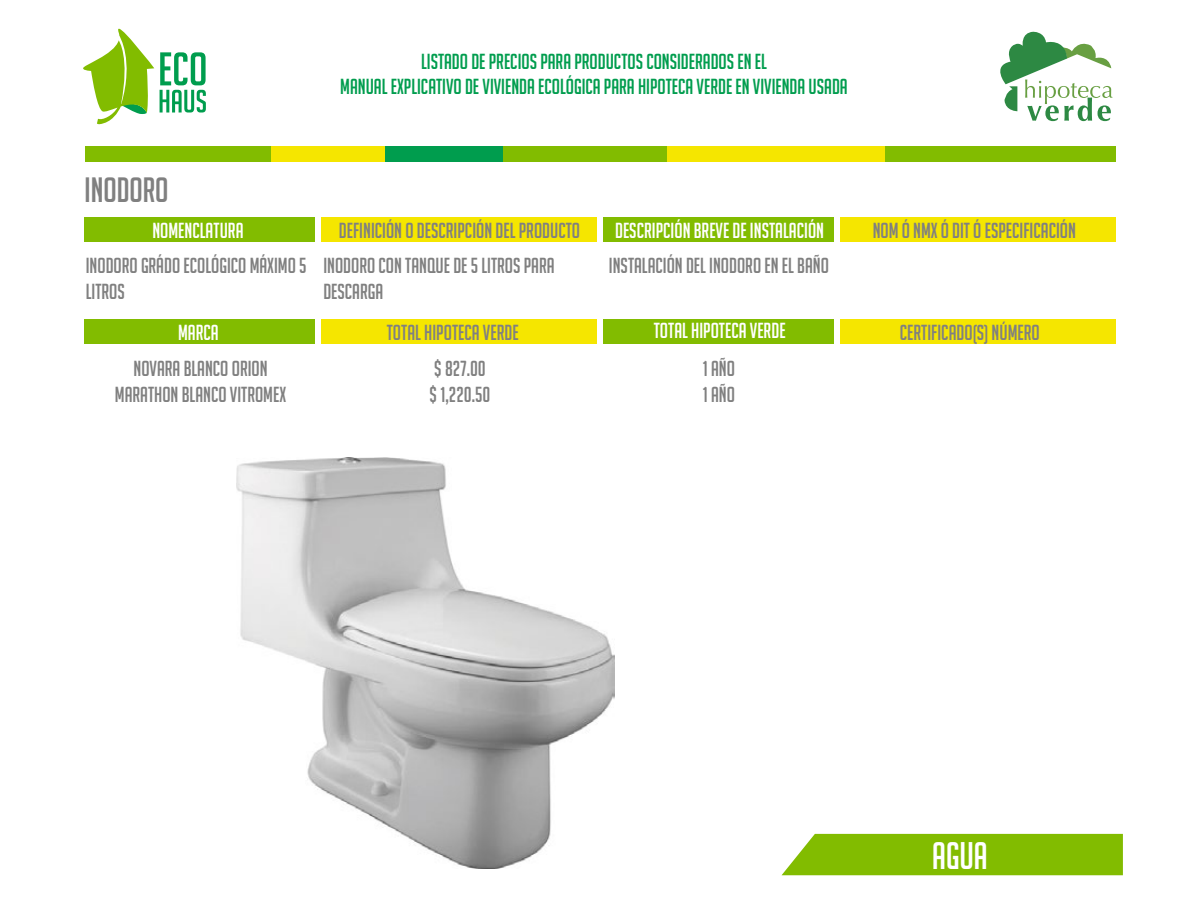
<style>
.page{position:relative;width:1188px;height:918px;background:#fff}
.page>*{position:absolute;margin:0;border:0;box-sizing:border-box;transform-origin:0 0}
.t1{font:37.5px "Big Noodle Titling";color:#fff;scale:.96 1}
.t2{font:34.35px "Big Noodle Titling";color:#808080;scale:.96 1}
.t3{font:21.3px/25.5px "Big Noodle Titling";color:#808080;scale:.96 1}
.t4{font:21.3px/25.5px "Big Noodle Titling";color:#009d4e;text-align:center;scale:.96 1}
.t5{font:21.3px "Big Noodle Titling";color:#fff;scale:.96 1}
</style>
<div class="page">
<div style="left:782px;top:834px;width:341px;height:41px;background:#82bc00"></div>
<div style="left:85px;top:146px;width:187px;height:15px;background:#82bc00"></div>
<div style="left:885px;top:146px;width:231px;height:15px;background:#82bc00"></div>
<div style="left:501px;top:146px;width:166px;height:15px;background:#82bc00"></div>
<div style="left:385px;top:146px;width:118px;height:15px;background:#009d4e"></div>
<div style="left:272px;top:146px;width:113px;height:15px;background:#f5e600"></div>
<div style="left:667px;top:146px;width:218px;height:15px;background:#f5e600"></div>
<div style="left:85px;top:217px;width:230px;height:25px;background:#82bc00"></div>
<div style="left:321px;top:217px;width:276px;height:25px;background:#f5e600"></div>
<div style="left:604px;top:217px;width:230px;height:25px;background:#82bc00"></div>
<div style="left:841px;top:217px;width:275px;height:25px;background:#f5e600"></div>
<div style="left:85px;top:319px;width:230px;height:24px;background:#82bc00"></div>
<div style="left:321px;top:319px;width:276px;height:24px;background:#f5e600"></div>
<div style="left:604px;top:319px;width:230px;height:24px;background:#82bc00"></div>
<div style="left:841px;top:319px;width:275px;height:24px;background:#f5e600"></div>
<svg style="left:83px;top:29px;width:71px;height:95px"></svg>
<svg style="left:160px;top:52px;width:46px;height:61px"></svg>
<svg style="left:1000px;top:31px;width:113px;height:90px"></svg>
<img style="left:236px;top:457px;width:379px;height:411px">
<h2 class="t2" style="left:85px;top:172px;width:89px">INODORO</h2>
<p class="t4" style="left:340px;top:49px;width:530px">LISTADO DE PRECIOS PARA PRODUCTOS CONSIDERADOS EN EL<br>MANUAL EXPLICATIVO DE VIVIENDA ECOLÓGICA PARA HIPOTECA VERDE EN VIVIENDA USADA</p>
<p class="t5" style="left:152px;top:219px;width:96px">NOMENCLATURA</p>
<p class="t3" style="left:339px;top:218px;width:253px">DEFINICIÓN O DESCRIPCIÓN DEL PRODUCTO</p>
<p class="t5" style="left:615px;top:219px;width:219px">DESCRIPCIÓN BREVE DE INSTALACIÓN</p>
<p class="t3" style="left:873px;top:218px;width:213px">NOM Ó NMX Ó DIT Ó ESPECIFICACIÓN</p>
<p class="t3" style="left:86px;top:253px;width:232px">INODORO GRÁDO ECOLÓGICO MÁXIMO 5<br>LITROS</p>
<p class="t3" style="left:323px;top:253px;width:242px">INODORO CON TANQUE DE 5 LITROS PARA<br>DESCARGA</p>
<p class="t3" style="left:609px;top:253px;width:231px">INSTALACIÓN DEL INODORO EN EL BAÑO</p>
<p class="t5" style="left:178px;top:321px;width:44px">MARCA</p>
<p class="t3" style="left:387px;top:320px;width:139px">TOTAL HIPOTECA VERDE</p>
<p class="t5" style="left:654px;top:319px;width:139px">TOTAL HIPOTECA VERDE</p>
<p class="t3" style="left:900px;top:320px;width:147px">CERTIFICADO(S)NÚMERO</p>
<p class="t3" style="left:115px;top:356px;width:180px;text-align:center">NOVARA BLANCO ORION<br>MARATHON BLANCO VITROMEX</p>
<p class="t3" style="left:430px;top:356px;width:65px">$ 827.00 $ 1,220.50</p>
<p class="t3" style="left:703px;top:356px;width:35px">1 AÑO<br>1 AÑO</p>
<h1 class="t1" style="left:932px;top:835px;width:59px">AGUA</h1>
</div>
